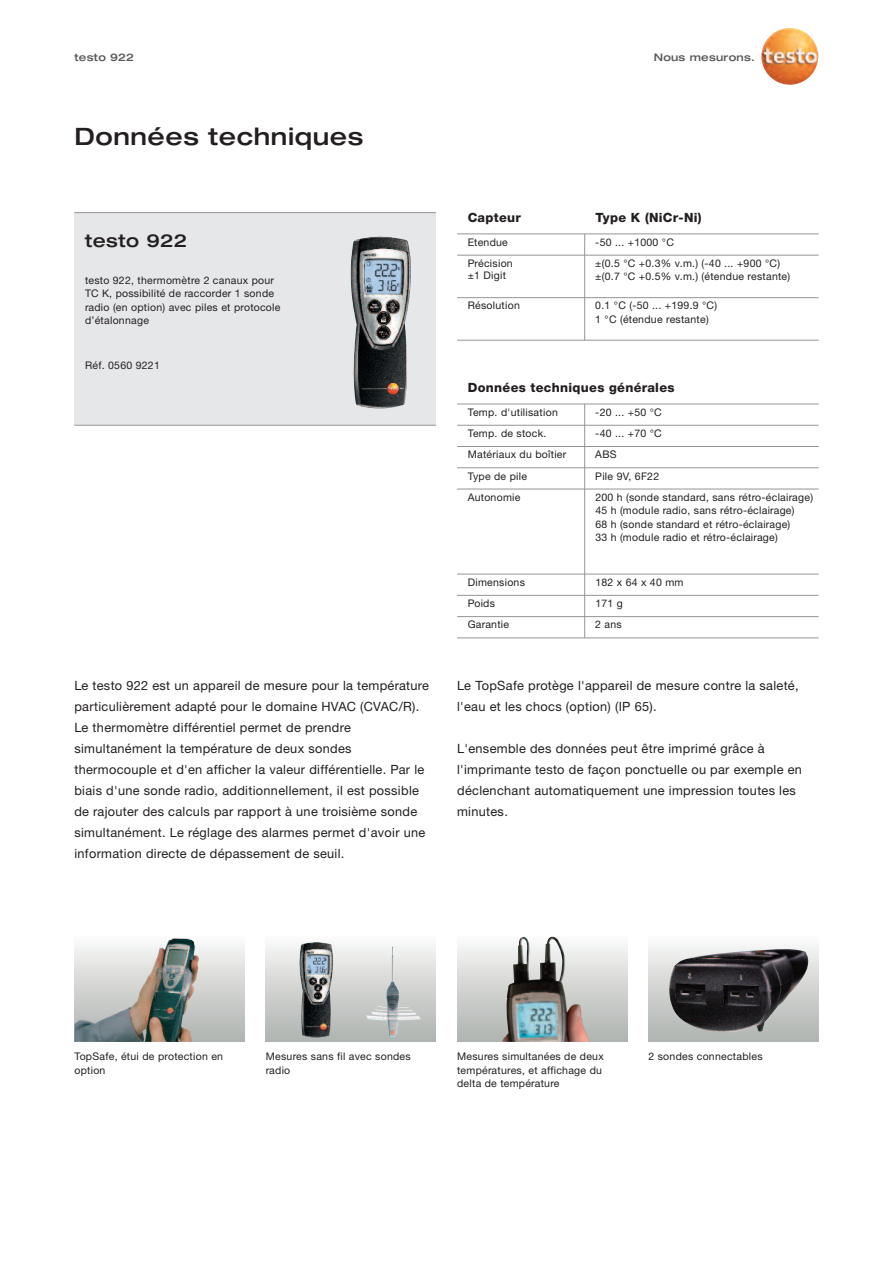
<style>
.page{position:relative;width:893px;height:1263px;background:#fff}
.page>*{position:absolute;margin:0;border:0;box-sizing:border-box;transform-origin:0 0}
.t1{font:500 expanded 24px "Helvetica Neue LT Com";letter-spacing:.025em;color:#231f20}
.t2{font:500 expanded 18px "Helvetica Neue LT Com";letter-spacing:.025em;color:#231f20}
.t3{font:12.75px/21px "Helvetica Neue LTW1 G";letter-spacing:.025em;color:#231f20}
.t4{font:800 12.75px "Helvetica Neue LTW1 G";letter-spacing:.025em;color:#231f20}
.t5{font:10.5px/13.5px "Helvetica Neue LTW1 G";letter-spacing:.025em;color:#231f20}
.t6{font:500 expanded 10.5px "Helvetica Neue LT Com";letter-spacing:.025em;color:#57585a}
</style>
<div class="page">
<div style="left:74px;top:213px;width:362px;height:212px;background:#e6e7e9"></div>
<hr style="left:74px;top:212px;width:362px;height:1px;background:#939598">
<hr style="left:74px;top:425px;width:362px;height:1px;background:#939598">
<img style="left:351px;top:236px;width:60px;height:172px">
<img style="left:761px;top:28px;width:57px;height:57px">
<div style="left:74px;top:935px;width:170px;height:107px;background:linear-gradient(to bottom,#fafaf9,#adb2ae)"></div>
<img style="left:74px;top:938px;width:125px;height:104px">
<div style="left:457px;top:935px;width:170px;height:107px;background:linear-gradient(to bottom,#fafaf9,#adb2ae)"></div>
<img style="left:502px;top:935px;width:87px;height:107px">
<div style="left:648px;top:935px;width:171px;height:107px;background:linear-gradient(to bottom,#fafaf9,#adb2ae)"></div>
<img style="left:669px;top:949px;width:139px;height:84px">
<svg style="left:359px;top:945px;width:77px;height:97px"></svg>
<div style="left:266px;top:935px;width:93px;height:107px;background:linear-gradient(to bottom,#fafaf9,#adb2ae)"></div>
<img style="left:300px;top:942px;width:33px;height:96px">
<img style="left:366px;top:946px;width:43px;height:71px">
<hr style="left:457px;top:404px;width:362px;height:1px;background:#939598">
<hr style="left:457px;top:425px;width:362px;height:1px;background:#939598">
<hr style="left:457px;top:446px;width:362px;height:1px;background:#939598">
<hr style="left:457px;top:467px;width:362px;height:1px;background:#939598">
<hr style="left:457px;top:489px;width:362px;height:1px;background:#939598">
<hr style="left:457px;top:574px;width:362px;height:1px;background:#939598">
<hr style="left:457px;top:595px;width:362px;height:1px;background:#939598">
<hr style="left:457px;top:616px;width:362px;height:1px;background:#939598">
<hr style="left:457px;top:637px;width:362px;height:1px;background:#939598">
<hr style="left:584px;top:404px;width:1px;height:234px;background:#939598">
<hr style="left:457px;top:233px;width:362px;height:1px;background:#939598">
<hr style="left:584px;top:234px;width:1px;height:106px;background:#939598">
<hr style="left:457px;top:255px;width:362px;height:1px;background:#939598">
<hr style="left:457px;top:297px;width:362px;height:1px;background:#939598">
<hr style="left:457px;top:340px;width:362px;height:1px;background:#939598">
<p class="t6" style="left:74px;top:50px;width:61px">testo 922</p>
<h1 class="t1" style="left:74px;top:121px;width:290px">Données techniques</h1>
<h2 class="t2" style="left:85px;top:229px;width:104px">testo 922</h2>
<p class="t5" style="left:85px;top:274px;width:197px">testo 922, thermomètre 2 canaux pour<br>TC K, possibilité de raccorder 1 sonde radio (en option) avec piles et protocole d’étalonnage</p>
<p class="t5" style="left:85px;top:359px;width:76px">Réf. 0560 9221</p>
<p class="t6" style="left:654px;top:50px;width:103px">Nous mesurons.</p>
<p class="t4" style="left:468px;top:213px;width:55px">Capteur</p>
<p class="t4" style="left:595px;top:213px;width:108px">Type K (NiCr-Ni)</p>
<p class="t5" style="left:468px;top:232px;width:47px;line-height:21.3px">Etendue<br>Précision</p>
<p class="t5" style="left:468px;top:269px;width:40px">±1 Digit</p>
<p class="t5" style="left:468px;top:300px;width:54px">Résolution</p>
<p class="t5" style="left:595px;top:232px;width:186px;line-height:21.3px">-50 ... +1000 °C<br>±(0.5 °C +0.3% v.m.) (-40 ... +900 °C)</p>
<p class="t5" style="left:595px;top:271px;width:196px">±(0.7 °C +0.5% v.m.) (étendue restante)</p>
<p class="t5" style="left:595px;top:300px;width:123px">0.1 °C (-50 ... +199.9 °C)<br>1 °C (étendue restante)</p>
<p class="t4" style="left:468px;top:383px;width:208px">Données techniques générales</p>
<p class="t5" style="left:468px;top:406px;width:92px">Temp. d'utilisation</p>
<p class="t5" style="left:595px;top:406px;width:68px">-20 ... +50 °C</p>
<p class="t5" style="left:468px;top:427px;width:80px">Temp. de stock.</p>
<p class="t5" style="left:595px;top:427px;width:68px">-40 ... +70 °C</p>
<p class="t5" style="left:468px;top:449px;width:100px">Matériaux du boîtier</p>
<p class="t5" style="left:595px;top:449px;width:23px">ABS</p>
<p class="t5" style="left:468px;top:470px;width:61px">Type de pile</p>
<p class="t5" style="left:595px;top:470px;width:65px">Pile 9V, 6F22</p>
<p class="t5" style="left:468px;top:491px;width:54px">Autonomie</p>
<p class="t5" style="left:595px;top:491px;width:219px">200 h (sonde standard, sans rétro-éclairage)<br>45 h (module radio, sans rétro-éclairage)<br>68 h (sonde standard et rétro-éclairage)<br>33 h (module radio et rétro-éclairage)</p>
<p class="t5" style="left:468px;top:576px;width:59px">Dimensions</p>
<p class="t5" style="left:595px;top:576px;width:90px">182 x 64 x 40 mm</p>
<p class="t5" style="left:468px;top:598px;width:29px">Poids</p>
<p class="t5" style="left:595px;top:598px;width:29px">171 g</p>
<p class="t5" style="left:468px;top:619px;width:43px">Garantie</p>
<p class="t5" style="left:595px;top:619px;width:28px">2 ans</p>
<p class="t3" style="left:74px;top:676px;width:356px">Le testo 922 est un appareil de mesure pour la température particulièrement adapté pour le domaine HVAC (CVAC/R).<br>Le thermomètre différentiel permet de prendre simultanément la température de deux sondes thermocouple et d'en afficher la valeur différentielle. Par le biais d'une sonde radio, additionnellement, il est possible de rajouter des calculs par rapport à une troisième sonde simultanément. Le réglage des alarmes permet d'avoir une information directe de dépassement de seuil.</p>
<p class="t3" style="left:457px;top:676px;width:343px">Le TopSafe protège l'appareil de mesure contre la saleté, l'eau et les chocs (option) (IP 65).</p>
<p class="t3" style="left:457px;top:739px;width:346px">L'ensemble des données peut être imprimé grâce à l'imprimante testo de façon ponctuelle ou par exemple en déclenchant automatiquement une impression toutes les minutes.</p>
<p class="t5" style="left:74px;top:1050px;width:150px">TopSafe, étui de protection en option</p>
<p class="t5" style="left:266px;top:1050px;width:146px">Mesures sans fil avec sondes radio</p>
<p class="t5" style="left:457px;top:1050px;width:148px">Mesures simultanées de deux températures, et affichage du delta de température</p>
<p class="t5" style="left:648px;top:1050px;width:116px">2 sondes connectables</p>
</div>
